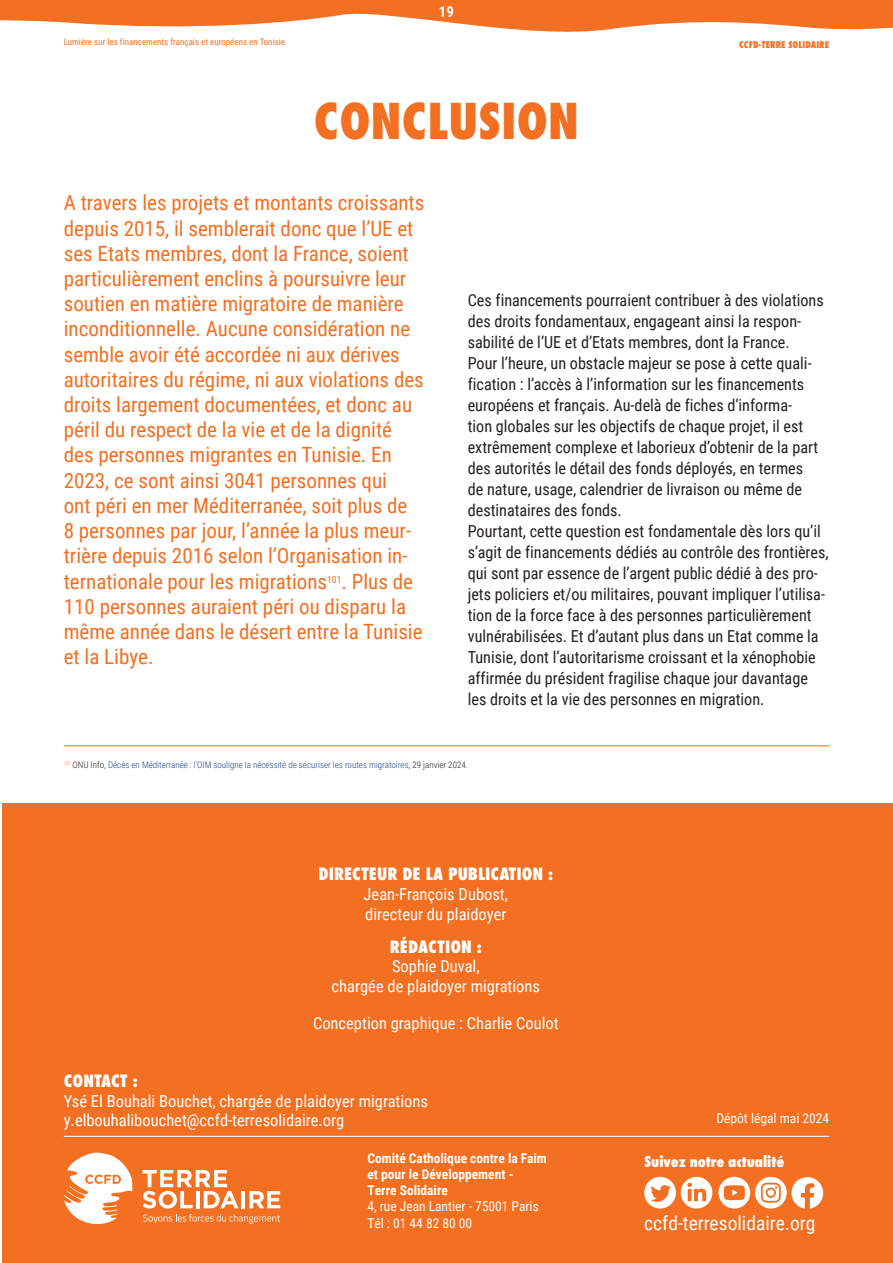
<style>
.page{position:relative;width:893px;height:1263px;background:#fff}
.page>*{position:absolute;margin:0;border:0;box-sizing:border-box;transform-origin:0 0}
.t1{font:800 condensed 48px "Futura Std";color:#f36f21}
.t2{font:21px/25.2px "Roboto Condensed";color:#f36f21}
.t3{font:19.5px "Roboto Condensed";color:#fff}
.t4{font:16.5px/21px "Roboto Condensed";color:#231f20}
.t5{font:16.5px/19.8px "Roboto Condensed";color:#fff}
.t6{font:800 condensed 16.5px "Futura Std";color:#fff}
.t7{font:800 16.5px "Futura PT Cond";color:#fff}
.t8{font:700 15px "Roboto Condensed";color:#fff}
.t9{font:700 13.5px/16.2px "Roboto Condensed";color:#fff}
.t10{font:13.5px/16.2px "Roboto Condensed";color:#fff}
.t11{font:300 9px "Roboto Condensed";color:#1d4389}
.t12{font:9px "Roboto Condensed";color:#f36f21}
.t13{font:800 condensed 9px "Futura Std";color:#f36f21}
.s1{color:#231f20}
</style>
<div class="page">
<svg style="left:0;top:0;width:893px;height:32px"></svg>
<div style="left:2px;top:804px;width:891px;height:459px;background:#f36f21"></div>
<svg style="left:142px;top:1170px;width:97px;height:38px"></svg>
<hr style="left:241px;top:1191px;width:4px;height:17px;background:#fff">
<svg style="left:249px;top:1191px;width:31px;height:17px"></svg>
<svg style="left:64px;top:1152px;width:68px;height:72px"></svg>
<svg style="left:143px;top:1214px;width:137px;height:10px"></svg>
<svg style="left:644px;top:1177px;width:68px;height:31px"></svg>
<svg style="left:718px;top:1177px;width:105px;height:31px"></svg>
<div style="left:767px;top:1189px;width:7px;height:7px;background:#fff;border-radius:50%"></div>
<hr style="left:64px;top:745px;width:765px;height:1px;background:#f36f21">
<hr style="left:64px;top:1136px;width:765px;height:1px;background:#fff">
<p class="t12" style="left:64px;top:39px;width:223px">Lumière sur les financements français et européens en Tunisie</p>
<p class="t8" style="left:439px;top:6px;width:17px">19</p>
<h1 class="t1" style="left:314px;top:92px;width:267px">CONCLUSION</h1>
<p class="t13" style="left:739px;top:39px;width:92px">CCFD-TERRE SOLIDAIRE</p>
<p class="t2" style="left:64px;top:192px;width:362px">A travers les projets et montants croissants depuis 2015, il semblerait donc que l’UE et ses Etats membres, dont la France, soient particulièrement enclins à poursuivre leur soutien en matière migratoire de manière inconditionnelle. Aucune considération ne semble avoir été accordée ni aux dérives autoritaires du régime, ni aux violations des droits largement documentées, et donc au péril du respect de la vie et de la dignité des personnes migrantes en Tunisie. En 2023, ce sont ainsi 3041 personnes qui<br>ont péri en mer Méditerranée, soit plus de<br>8 personnes par jour, l’année la plus meur&shy;trière depuis 2016 selon l’Organisation in&shy;ternationale pour les migrations<sup>101</sup>. Plus de 110 personnes auraient péri ou disparu la même année dans le désert entre la Tunisie et la Libye.</p>
<p class="t4" style="left:468px;top:291px;width:362px">Ces financements pourraient contribuer à des violations des droits fondamentaux, engageant ainsi la respon&shy;sabilité de l’UE et d’Etats membres, dont la France.<br>Pour l’heure, un obstacle majeur se pose à cette quali&shy;fication : l’accès à l’information sur les financements européens et français. Au-delà de fiches d’informa-<br>tion globales sur les objectifs de chaque projet, il est extrêmement complexe et laborieux d’obtenir de la part des autorités le détail des fonds déployés, en termes<br>de nature, usage, calendrier de livraison ou même de destinataires des fonds.<br>Pourtant, cette question est fondamentale dès lors qu’il s’agit de financements dédiés au contrôle des frontières, qui sont par essence de l’argent public dédié à des pro&shy;jets policiers et/ou militaires, pouvant impliquer l’utilisa&shy;tion de la force face à des personnes particulièrement vulnérabilisées. Et d’autant plus dans un Etat comme la Tunisie, dont l’autoritarisme croissant et la xénophobie affirmée du président fragilise chaque jour davantage les droits et la vie des personnes en migration.</p>
<p class="t11" style="left:64px;top:761px;width:406px"><sup>101</sup> <span class="s1">ONU Info,</span> Décès en Méditerranée : l’OIM souligne la nécessité de sécuriser les routes migratoires<span class="s1">, 29 janvier 2024.</span></p>
<p class="t6" style="left:318px;top:864px;width:236px">DIRECTEUR DE LA PUBLICATION :</p>
<p class="t5" style="left:364px;top:884px;width:146px">Jean-François Dubost, directeur du plaidoyer</p>
<p class="t6" style="left:390px;top:936px;width:93px">RÉDACTION :</p>
<p class="t5" style="left:332px;top:956px;width:210px;text-align:center">Sophie Duval,<br>chargée de plaidoyer migrations</p>
<p class="t5" style="left:313px;top:1012px;width:247px">Conception graphique : Charlie Coulot</p>
<p class="t6" style="left:64px;top:1070px;width:75px">CONTACT :</p>
<p class="t5" style="left:64px;top:1092px;width:366px">Ysé El Bouhali Bouchet, chargée de plaidoyer migrations y.elbouhalibouchet@ccfd-terresolidaire.org</p>
<p class="t9" style="left:367px;top:1151px;width:181px">Comité Catholique contre la Faim et pour le Développement -<br>Terre Solidaire</p>
<p class="t10" style="left:367px;top:1199px;width:173px">4, rue Jean Lantier - 75001 Paris<br>Tél : 01 44 82 80 00</p>
<p class="t10" style="left:716px;top:1110px;width:114px">Dépôt légal mai 2024</p>
<p class="t7" style="left:644px;top:1151px;width:141px">Suivez notre actualité</p>
<p class="t3" style="left:644px;top:1214px;width:173px">ccfd-terresolidaire.org</p>
</div>
